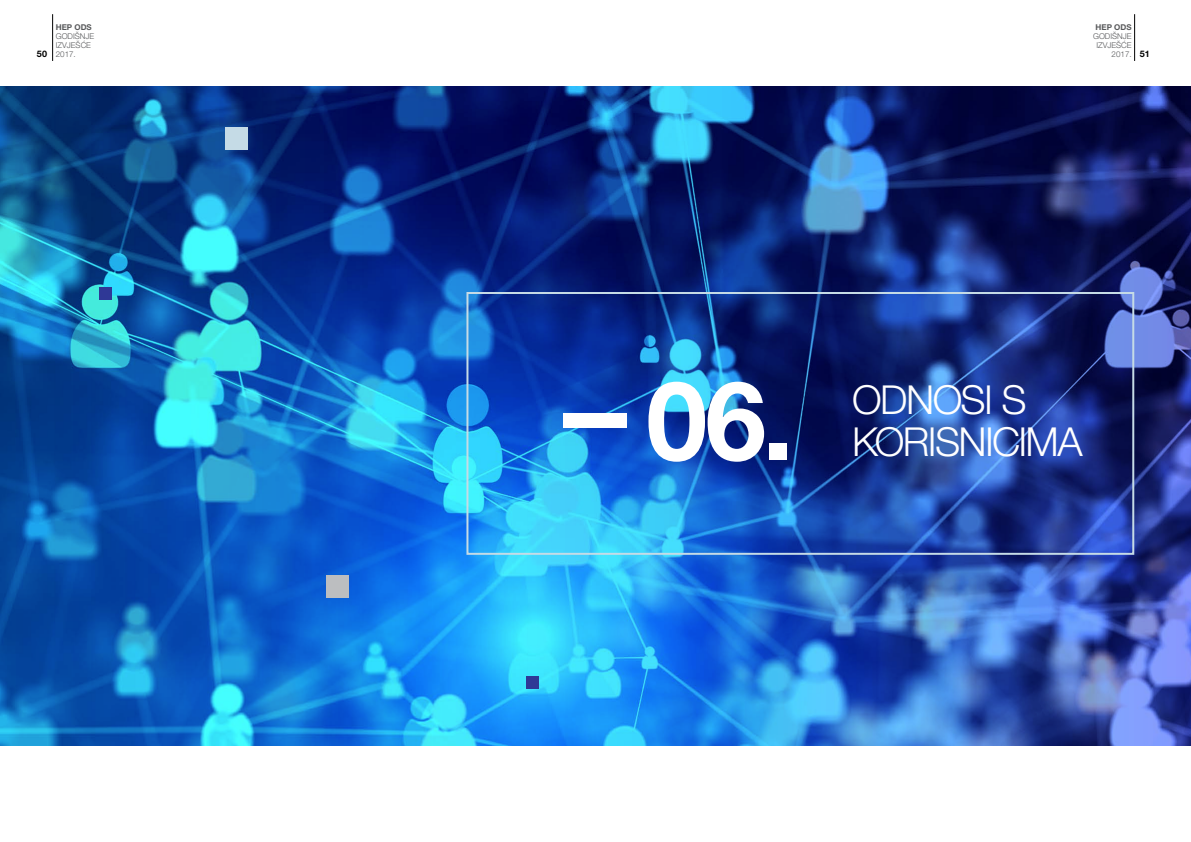
<style>
.page{position:relative;width:1191px;height:842px;background:#fff}
.page>*{position:absolute;margin:0;border:0;box-sizing:border-box;transform-origin:0 0}
.t1{font:700 110px "Helvetica Neue LT Pro";color:#fff}
.t2{font:300 40px "Helvetica Neue LT Pro";letter-spacing:-.04em;color:#fff}
.t3{font:300 8px "Helvetica Neue LT Pro";color:#58595b}
.t4{font:700 8px "Helvetica Neue LT Pro";color:#58595b}
.s1{font-weight:700;font-size:9px;color:#000}
</style>
<div class="page">
<hr style="left:52px;top:14px;width:1px;height:47px;background:#000">
<hr style="left:1134px;top:14px;width:1px;height:47px;background:#000">
<img style="left:0;top:86px;width:1191px;height:660px">
<div style="left:563px;top:414px;width:63px;height:14px;background:#fff"></div>
<div style="left:526px;top:676px;width:13px;height:13px;background:#2f3896"></div>
<div style="left:99px;top:287px;width:13px;height:13px;background:#2f3896"></div>
<div style="left:326px;top:575px;width:23px;height:23px;background:#bcbec0"></div>
<div style="left:225px;top:128px;width:23px;height:22px;background:#c5dbe6"></div>
<div style="left:466px;top:292px;width:668px;height:263px;border:2px solid #c5dbe6"></div>
<p class="t4" style="left:56px;top:23px;width:38px">HEP ODS</p>
<p class="t3" style="left:56px;top:32px;width:40px">GODIŠNJE</p>
<p class="t3" style="left:56px;top:41px;width:37px">IZVJEŠĆE</p>
<p class="t3" style="left:37px;top:50px;width:40px"><span class="s1">50</span> 2017.</p>
<p class="t4" style="left:1095px;top:22px;width:38px">HEP ODS</p>
<p class="t3" style="left:1093px;top:31px;width:40px">GODIŠNJE</p>
<p class="t3" style="left:1096px;top:40px;width:37px">IZVJEŠĆE</p>
<p class="t3" style="left:1111px;top:49px;width:40px">2017. <span class="s1">51</span></p>
<h1 class="t1" style="left:646px;top:353px;width:148px">06.</h1>
<h2 class="t2" style="left:852px;top:375px;width:176px">ODNOSI S</h2>
<h2 class="t2" style="left:852px;top:417px;width:232px">KORISNICIMA</h2>
</div>
